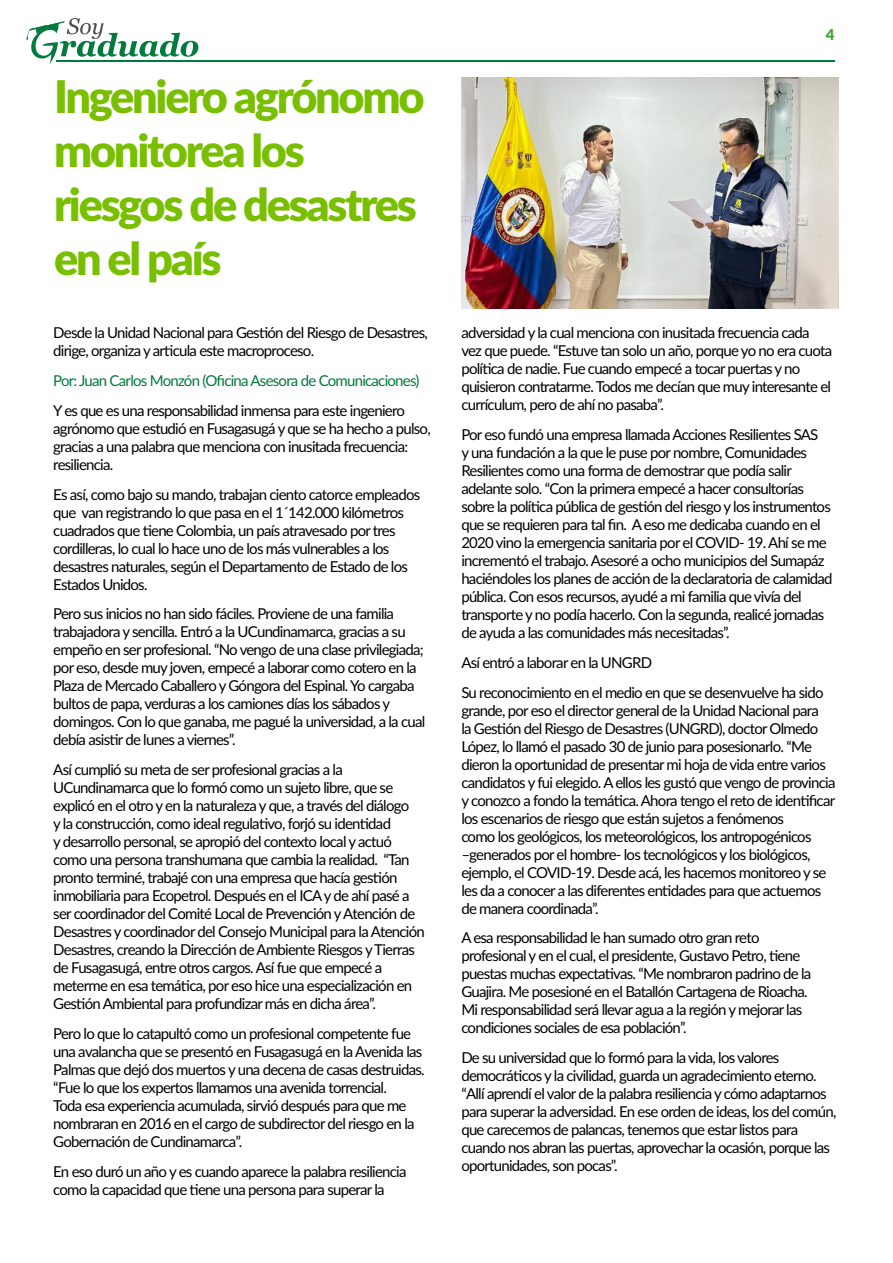
<style>
.page{position:relative;width:893px;height:1263px;background:#fff}
.page>*{position:absolute;margin:0;border:0;box-sizing:border-box;transform-origin:0 0}
.t1{font:900 45px/54px "Lato";letter-spacing:-.05em;color:#78bf00}
.t2{font:15px/18px "Lato";letter-spacing:-.05em;color:#000}
.t3{font:15px "Lato";letter-spacing:-.05em;color:#007a3d}
.t4{font:900 15px "Lato";color:#3fa535}
</style>
<div class="page">
<hr style="left:56px;top:60px;width:778px;height:2px;background:#007a3d">
<svg style="left:27px;top:18px;width:171px;height:46px"></svg>
<img style="left:461px;top:77px;width:378px;height:231px">
<h1 class="t1" style="left:54px;top:67px;width:372px">Ingeniero agrónomo monitorea los riesgos de desastres en el país</h1>
<p class="t2" style="left:53px;top:323px;width:376px">Desde la Unidad Nacional para Gestión del Riesgo de Desastres, dirige, organiza y articula este macroproceso.</p>
<p class="t3" style="left:53px;top:370px;width:368px">Por: Juan Carlos Monzón (Oficina Asesora de Comunicaciones)</p>
<p class="t2" style="left:53px;top:401px;width:379px">Y es que es una responsabilidad inmensa para este ingeniero agrónomo que estudió en Fusagasugá y que se ha hecho a pulso, gracias a una palabra que menciona con inusitada frecuencia: resiliencia.</p>
<p class="t2" style="left:53px;top:485px;width:368px">Es así, como bajo su mando, trabajan ciento catorce empleados que van registrando lo que pasa en el 1´142.000 kilómetros cuadrados que tiene Colombia, un país atravesado por tres cordilleras, lo cual lo hace uno de los más vulnerables a los desastres naturales, según el Departamento de Estado de los Estados Unidos.</p>
<p class="t2" style="left:53px;top:604px;width:374px">Pero sus inicios no han sido fáciles. Proviene de una familia trabajadora y sencilla. Entró a la UCundinamarca, gracias a su empeño en ser profesional. “No vengo de una clase privilegiada; por eso, desde muy joven, empecé a laborar como cotero en la Plaza de Mercado Caballero y Góngora del Espinal. Yo cargaba bultos de papa, verduras a los camiones días los sábados y domingos. Con lo que ganaba, me pagué la universidad, a la cual debía asistir de lunes a viernes”.</p>
<p class="t2" style="left:53px;top:760px;width:373px">Así cumplió su meta de ser profesional gracias a la UCundinamarca que lo formó como un sujeto libre, que se explicó en el otro y en la naturaleza y que, a través del diálogo<br>y la construcción, como ideal regulativo, forjó su identidad<br>y desarrollo personal, se apropió del contexto local y actuó como una persona transhumana que cambia la realidad. “Tan pronto terminé, trabajé con una empresa que hacía gestión inmobiliaria para Ecopetrol. Después en el ICA y de ahí pasé a ser coordinador del Comité Local de Prevención y Atención de Desastres y coordinador del Consejo Municipal para la Atención Desastres, creando la Dirección de Ambiente Riesgos y Tierras de Fusagasugá, entre otros cargos. Así fue que empecé a meterme en esa temática, por eso hice una especialización en Gestión Ambiental para profundizar más en dicha área”.</p>
<p class="t2" style="left:53px;top:1024px;width:373px">Pero lo que lo catapultó como un profesional competente fue una avalancha que se presentó en Fusagasugá en la Avenida las Palmas que dejó dos muertos y una decena de casas destruidas. “Fue lo que los expertos llamamos una avenida torrencial.<br>Toda esa experiencia acumulada, sirvió después para que me nombraran en 2016 en el cargo de subdirector del riesgo en la Gobernación de Cundinamarca”.</p>
<p class="t2" style="left:53px;top:1162px;width:355px">En eso duró un año y es cuando aparece la palabra resiliencia como la capacidad que tiene una persona para superar la</p>
<p class="t4" style="left:826px;top:24px;width:10px">4</p>
<p class="t2" style="left:461px;top:323px;width:372px">adversidad y la cual menciona con inusitada frecuencia cada vez que puede. “Estuve tan solo un año, porque yo no era cuota política de nadie. Fue cuando empecé a tocar puertas y no quisieron contratarme. Todos me decían que muy interesante el currículum, pero de ahí no pasaba”.</p>
<p class="t2" style="left:461px;top:425px;width:373px">Por eso fundó una empresa llamada Acciones Resilientes SAS<br>y una fundación a la que le puse por nombre, Comunidades Resilientes como una forma de demostrar que podía salir adelante solo. “Con la primera empecé a hacer consultorías sobre la política pública de gestión del riesgo y los instrumentos que se requieren para tal fin. A eso me dedicaba cuando en el 2020 vino la emergencia sanitaria por el COVID- 19. Ahí se me incrementó el trabajo. Asesoré a ocho municipios del Sumapáz haciéndoles los planes de acción de la declaratoria de calamidad pública. Con esos recursos, ayudé a mi familia que vivía del transporte y no podía hacerlo. Con la segunda, realicé jornadas de ayuda a las comunidades más necesitadas”.</p>
<p class="t2" style="left:461px;top:647px;width:364px;line-height:29.7px">Así entró a laborar en la UNGRD<br>Su reconocimiento en el medio en que se desenvuelve ha sido</p>
<p class="t2" style="left:461px;top:701px;width:376px">grande, por eso el director general de la Unidad Nacional para<br>la Gestión del Riesgo de Desastres (UNGRD), doctor Olmedo López, lo llamó el pasado 30 de junio para posesionarlo. “Me dieron la oportunidad de presentar mi hoja de vida entre varios candidatos y fui elegido. A ellos les gustó que vengo de provincia y conozco a fondo la temática. Ahora tengo el reto de identificar los escenarios de riesgo que están sujetos a fenómenos<br>como los geológicos, los meteorológicos, los antropogénicos –generados por el hombre- los tecnológicos y los biológicos, ejemplo, el COVID-19. Desde acá, les hacemos monitoreo y se les da a conocer a las diferentes entidades para que actuemos de manera coordinada”.</p>
<p class="t2" style="left:461px;top:928px;width:351px">A esa responsabilidad le han sumado otro gran reto profesional y en el cual, el presidente, Gustavo Petro, tiene puestas muchas expectativas. “Me nombraron padrino de la Guajira. Me posesioné en el Batallón Cartagena de Rioacha.<br>Mi responsabilidad será llevar agua a la región y mejorar las condiciones sociales de esa población”.</p>
<p class="t2" style="left:461px;top:1048px;width:377px">De su universidad que lo formó para la vida, los valores democráticos y la civilidad, guarda un agradecimiento eterno. “Allí aprendí el valor de la palabra resiliencia y cómo adaptarnos para superar la adversidad. En ese orden de ideas, los del común, que carecemos de palancas, tenemos que estar listos para cuando nos abran las puertas, aprovechar la ocasión, porque las oportunidades, son pocas”.</p>
</div>
